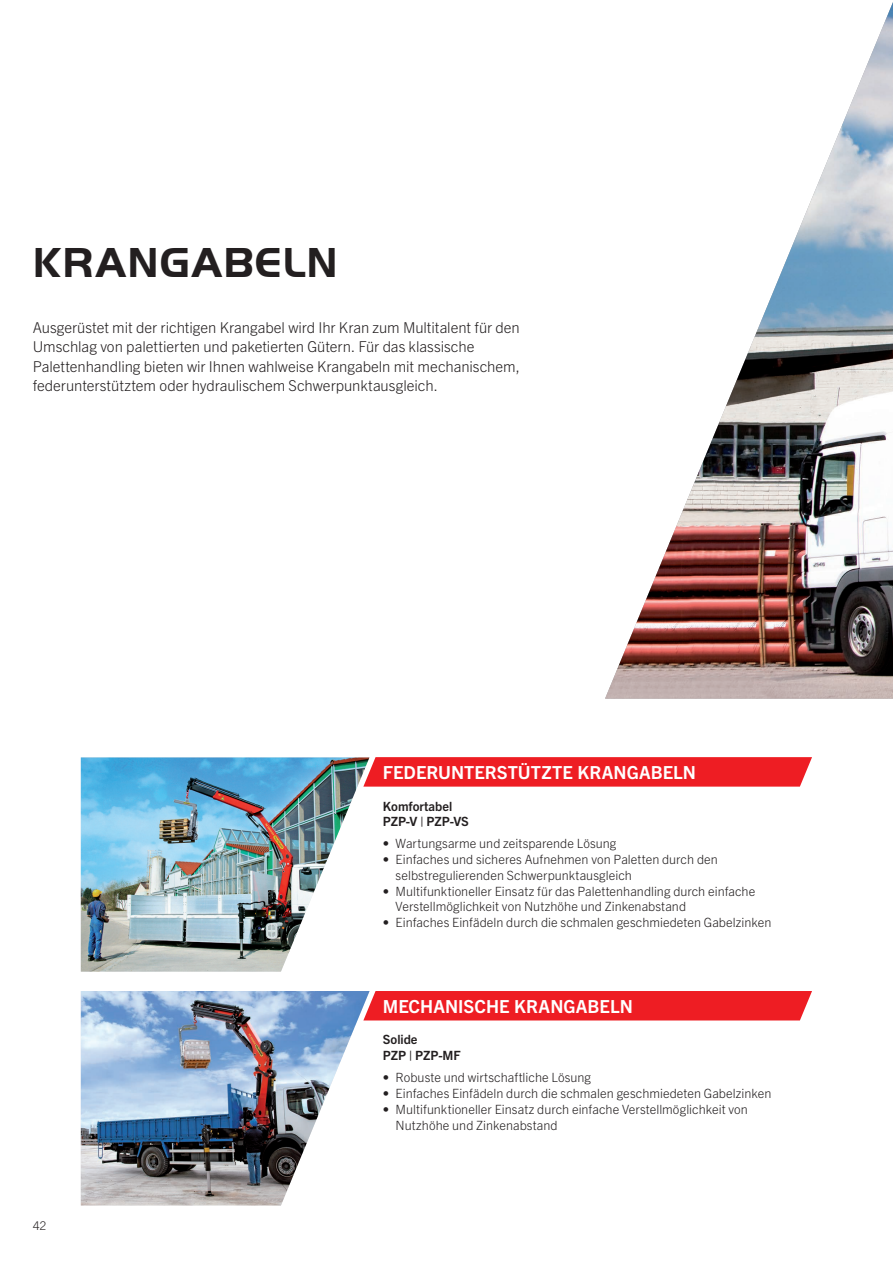
<style>
.page{position:relative;width:893px;height:1263px;background:#fff}
.page>*{position:absolute;margin:0;border:0;box-sizing:border-box;transform-origin:0 0}
.t1{font:700 43.5px "Palfinger Handel Gothic";letter-spacing:.02em;color:#231f20}
.t2{font:700 18px "Trade Gothic Next LT Pro";letter-spacing:.005em;color:#fff}
.t3{font:300 15px/19.5px "Trade Gothic Next LT Pro";letter-spacing:-.005em;color:#231f20}
.t4{font:300 12.75px/15.8px "Trade Gothic Next LT Pro";color:#231f20}
.t5{font:700 12.75px/15.8px "Trade Gothic Next LT Pro";color:#231f20}
.t6{font:300 12px "Trade Gothic Next LT Pro";color:#231f20}
</style>
<div class="page">
<img style="left:605px;top:2px;width:288px;height:697px">
<svg style="left:370px;top:757px;width:442px;height:30px;background:#ee242a"></svg>
<img style="left:81px;top:757px;width:288px;height:215px">
<div style="left:370px;top:991px;width:442px;height:29px;background:#ee1d23"></div>
<img style="left:81px;top:991px;width:289px;height:214px">
<h1 class="t1" style="left:33px;top:238px;width:307px">KRANGABELN</h1>
<p class="t3" style="left:33px;top:316px;width:489px">Ausgerüstet mit der richtigen Krangabel wird Ihr Kran zum Multitalent für den Umschlag von palettierten und paketierten Gütern. Für das klassische Palettenhandling bieten wir Ihnen wahlweise Krangabeln mit mechanischem, federunterstütztem oder hydraulischem Schwerpunktausgleich.</p>
<h2 class="t2" style="left:383px;top:760px;width:315px">FEDERUNTERSTÜTZTE KRANGABELN</h2>
<p class="t5" style="left:383px;top:797px;width:88px">Komfortabel<br>PZP-V | PZP-VS</p>
<p class="t4" style="left:383px;top:835px;width:235px">• Wartungsarme und zeitsparende Lösung</p>
<p class="t4" style="left:396px;top:851px;width:324px;text-indent:-13px">• Einfaches und sicheres Aufnehmen von Paletten durch den selbstregulierenden Schwerpunktausgleich</p>
<p class="t4" style="left:396px;top:882px;width:361px;text-indent:-13px">• Multifunktioneller Einsatz für das Palettenhandling durch einfache<br>Verstellmöglichkeit von Nutzhöhe und Zinkenabstand</p>
<p class="t4" style="left:383px;top:914px;width:390px">• Einfaches Einfädeln durch die schmalen geschmiedeten Gabelzinken</p>
<p class="t6" style="left:33px;top:1217px;width:15px">42</p>
<h2 class="t2" style="left:383px;top:994px;width:252px">MECHANISCHE KRANGABELN</h2>
<p class="t5" style="left:383px;top:1031px;width:79px">Solide<br>PZP | PZP-MF</p>
<p class="t4" style="left:383px;top:1069px;width:210px">• Robuste und wirtschaftliche Lösung</p>
<p class="t4" style="left:383px;top:1085px;width:390px">• Einfaches Einfädeln durch die schmalen geschmiedeten Gabelzinken</p>
<p class="t4" style="left:396px;top:1100px;width:354px;text-indent:-13px">• Multifunktioneller Einsatz durch einfache Verstellmöglichkeit von<br>Nutzhöhe und Zinkenabstand</p>
</div>
